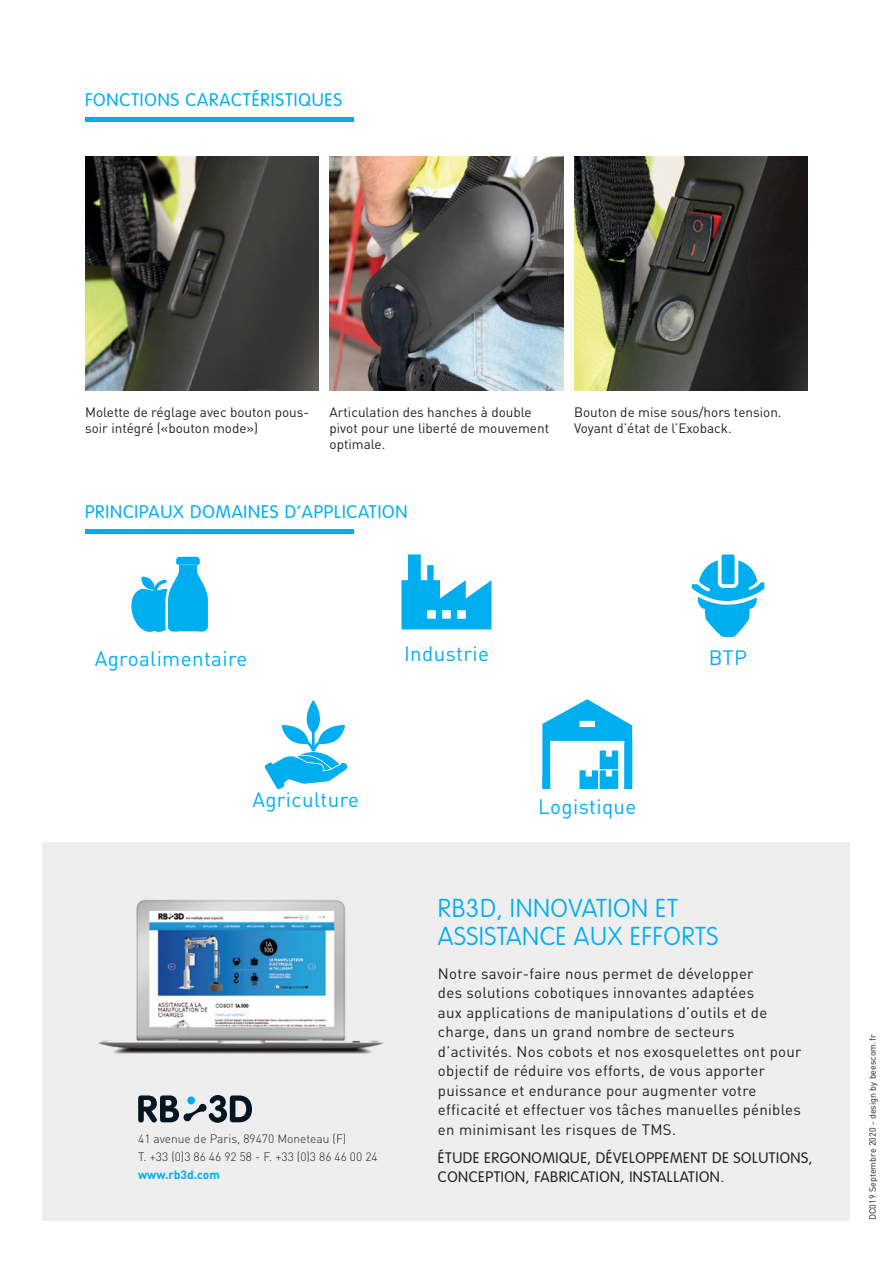
<style>
.page{position:relative;width:893px;height:1263px;background:#fff}
.page>*{position:absolute;margin:0;border:0;box-sizing:border-box;transform-origin:0 0}
.t1{font:100 25.5px "VAG Rounded Std";letter-spacing:.02em;color:#00aeef}
.t2{font:20.55px "DIN Pro";letter-spacing:.02em;color:#00aeef}
.t3{font:300 18px "VAG Rounded Std";letter-spacing:.05em;color:#00aeef}
.t4{font:15px/19.5px "DIN Pro";letter-spacing:.02em;color:#231f20}
.t5{font:300 15px "VAG Rounded Std";letter-spacing:.035em;color:#231f20}
.t6{font:13.5px/16.2px "DIN Pro";color:#231f20}
.t7{font:300 12px "DIN Pro";color:#231f20}
.t8{font:700 12px "DIN Pro";color:#00aeef}
.t9{font:9px "DIN Pro";color:#231f20}
</style>
<div class="page">
<div style="left:43px;top:842px;width:807px;height:378px;background:#eeeeef"></div>
<hr style="left:85px;top:117px;width:269px;height:4px;background:#00aeef">
<img style="left:85px;top:156px;width:234px;height:234px">
<img style="left:330px;top:156px;width:233px;height:234px">
<img style="left:574px;top:156px;width:234px;height:234px">
<div style="left:85px;top:529px;width:269px;height:5px;background:#00aeef"></div>
<svg style="left:138px;top:1095px;width:114px;height:28px"></svg>
<img style="left:98px;top:899px;width:285px;height:155px">
<svg style="left:692px;top:560px;width:72px;height:77px"></svg>
<div style="left:721px;top:554px;width:14px;height:30px;background:#00aeef;border-radius:2px"></div>
<svg style="left:401px;top:554px;width:90px;height:75px"></svg>
<svg style="left:542px;top:699px;width:90px;height:90px"></svg>
<svg style="left:264px;top:700px;width:83px;height:89px"></svg>
<svg style="left:131px;top:557px;width:77px;height:75px"></svg>
<p class="t3" style="left:85px;top:89px;width:259px">FONCTIONS CARACTÉRISTIQUES</p>
<p class="t6" style="left:85px;top:403px;width:226px">Molette de réglage avec bouton pous&shy;soir intégré («bouton mode»)</p>
<p class="t6" style="left:330px;top:403px;width:221px">Articulation des hanches à double pivot pour une liberté de mouvement optimale.</p>
<p class="t6" style="left:574px;top:403px;width:209px">Bouton de mise sous/hors tension.<br>Voyant d’état de l’Exoback.</p>
<p class="t3" style="left:85px;top:501px;width:324px">PRINCIPAUX DOMAINES D’APPLICATION</p>
<p class="t2" style="left:95px;top:642px;width:154px">Agroalimentaire</p>
<p class="t2" style="left:404px;top:637px;width:86px">Industrie</p>
<p class="t2" style="left:709px;top:642px;width:40px">BTP</p>
<p class="t2" style="left:252px;top:783px;width:108px">Agriculture</p>
<p class="t2" style="left:538px;top:791px;width:100px">Logistique</p>
<p class="t7" style="left:138px;top:1129px;width:210px">41 avenue de Paris, 89470 Moneteau (F)</p>
<p class="t7" style="left:138px;top:1147px;width:241px">T. +33 (0)3 86 46 92 58 - F. +33 (0)3 86 46 00 24</p>
<p class="t8" style="left:138px;top:1165px;width:83px">www.rb3d.com</p>
<p class="t1" style="left:438px;top:893px;width:241px">RB3D, INNOVATION ET</p>
<p class="t1" style="left:438px;top:922px;width:282px">ASSISTANCE AUX EFFORTS</p>
<p class="t4" style="left:438px;top:963px;width:317px">Notre savoir-faire nous permet de développer</p>
<p class="t4" style="left:438px;top:983px;width:318px">des solutions cobotiques innovantes adaptées</p>
<p class="t4" style="left:438px;top:1002px;width:365px">aux applications de manipulations d’outils et de charge, dans un grand nombre de secteurs d’activités. Nos cobots et nos exosquelettes ont pour objectif de réduire vos efforts, de vous apporter puissance et endurance pour augmenter votre efficacité et effectuer vos tâches manuelles pénibles en minimisant les risques de TMS.</p>
<p class="t5" style="left:438px;top:1149px;width:376px">ÉTUDE ERGONOMIQUE, DÉVELOPPEMENT DE SOLUTIONS,</p>
<p class="t5" style="left:438px;top:1168px;width:288px">CONCEPTION, FABRICATION, INSTALLATION.</p>
<p class="t9" style="left:867px;top:1220px;width:187px;rotate:-90deg">DC019 Septembre 2020 - design by beescom.fr</p>
</div>
